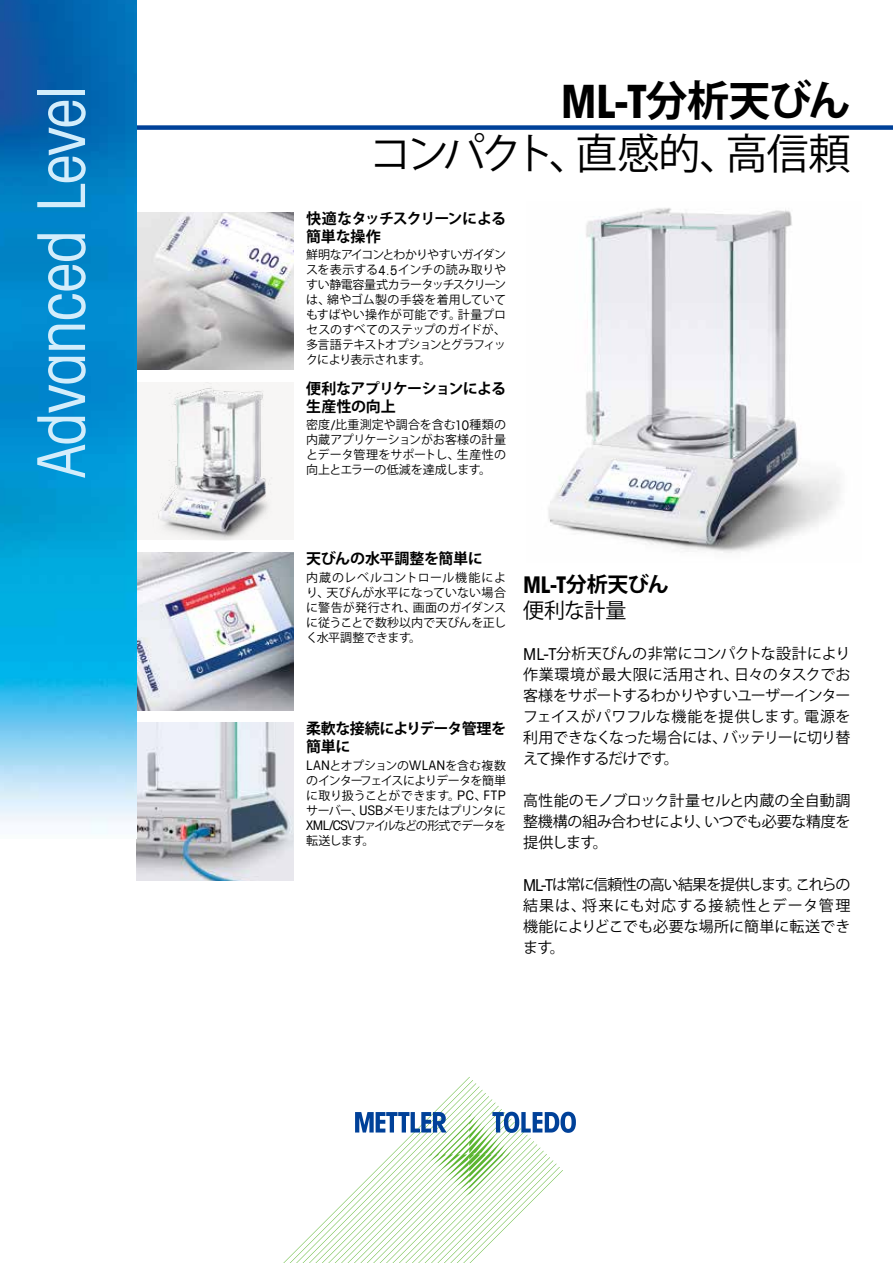
<style>
.page{position:relative;width:893px;height:1263px;background:#fff}
.page>*{position:absolute;margin:0;border:0;box-sizing:border-box;transform-origin:0 0}
.t1{font:condensed 66px "Avant Garde Com";letter-spacing:-.015em;color:#d3edfb}
.t2{font:42px/52.5px "Koz Go Pro";letter-spacing:-.065em;color:#000;text-align:right}
.t3{font:700 21px/25.5px "Koz Go Pro";letter-spacing:-.01em;color:#000}
.t4{font:15px/21px "Koz Go Pro";letter-spacing:-.005em;color:#000;text-align:justify}
.t5{font:700 15px/18px "Koz Go Pro";letter-spacing:-.03em;color:#000}
.t6{font:12px/15px "Koz Go Pro";letter-spacing:-.035em;color:#000;text-align:justify}
.s1{font-family:"Avant Garde Com";font-weight:700;font-stretch:condensed;font-size:46.2px}
.s2{font-weight:700}
.s3{font-family:"Avant Garde Com";font-stretch:condensed;font-size:13.2px}
.s4{font-family:"Avant Garde Com";font-stretch:condensed;font-size:23.1px}
.s5{font-weight:400}
.s6{font-family:"Avant Garde Com";font-stretch:condensed;font-size:16.5px}
</style>
<div class="page">
<img style="left:136px;top:723px;width:157px;height:157px">
<img style="left:136px;top:213px;width:157px;height:157px">
<img style="left:136px;top:553px;width:157px;height:157px">
<img style="left:136px;top:383px;width:137px;height:157px">
<img style="left:548px;top:208px;width:292px;height:345px">
<div style="left:111px;top:125px;width:782px;height:5px;background:#004199"></div>
<svg style="left:283px;top:1077px;width:293px;height:186px"></svg>
<img style="left:0;top:0;width:136px;height:834px">
<h1 class="t1" style="left:21px;top:478px;width:394px;rotate:-90deg">Advanced Level</h1>
<h2 class="t2" style="left:369px;top:76px;width:483px"><span class="s1">ML-T</span><span class="s2">分析天びん<br></span>コンパクト、直感的、高信頼</h2>
<p class="t5" style="left:306px;top:210px;width:201px">快適なタッチスクリーンによる簡単な操作</p>
<p class="t6" style="left:306px;top:248px;width:201px">鮮明なアイコンとわかりやすいガイダンスを表示する<span class="s3">4.5</span>インチの読み取りやすい静電容量式カラータッチスクリーンは、綿やゴム製の手袋を着用していてもすばやい操作が可能です。計量プロセスのすべてのステップのガイドが、多言語テキストオプションとグラフィックにより表示されます。</p>
<p class="t5" style="left:306px;top:380px;width:201px">便利なアプリケーションによる生産性の向上</p>
<p class="t6" style="left:306px;top:418px;width:201px">密度<span class="s3">/</span>比重測定や調合を含む<span class="s3">10</span>種類の内蔵アプリケーションがお客様の計量とデータ管理をサポートし、生産性の向上とエラーの低減を達成します。</p>
<p class="t5" style="left:306px;top:550px;width:178px">天びんの水平調整を簡単に</p>
<p class="t6" style="left:306px;top:570px;width:201px">内蔵のレベルコントロール機能により、天びんが水平になっていない場合に警告が発行され、画面のガイダンスに従うことで数秒以内で天びんを正しく水平調整できます。</p>
<p class="t5" style="left:306px;top:720px;width:201px">柔軟な接続によりデータ管理を簡単に</p>
<p class="t6" style="left:306px;top:758px;width:201px"><span class="s3">LAN</span>とオプションの<span class="s3">WLAN</span>を含む複数のインターフェイスによりデータを簡単に取り扱うことができます。<span class="s3">PC</span>、<span class="s3">FTP</span>サーバー、<span class="s3">USB</span>メモリまたはプリンタに<span class="s3">XML/CSV</span>ファイルなどの形式でデータを転送します。</p>
<h3 class="t3" style="left:523px;top:573px;width:147px"><span class="s4">ML-T</span>分析天びん<span class="s5">便利な計量</span></h3>
<p class="t4" style="left:523px;top:643px;width:329px"><span class="s6">ML-T</span>分析天びんの非常にコンパクトな設計により作業環境が最大限に活用され、日々のタスクでお客様をサポートするわかりやすいユーザーインターフェイスがパワフルな機能を提供します。電源を利用できなくなった場合には、バッテリーに切り替えて操作するだけです。</p>
<p class="t4" style="left:523px;top:790px;width:329px">高性能のモノブロック計量セルと内蔵の全自動調整機構の組み合わせにより、いつでも必要な精度を提供します。</p>
<p class="t4" style="left:523px;top:874px;width:329px"><span class="s6">ML-T</span>は常に信頼性の高い結果を提供します。これらの結果は、将来にも対応する接続性とデータ管理機能によりどこでも必要な場所に簡単に転送できます。</p>
</div>
